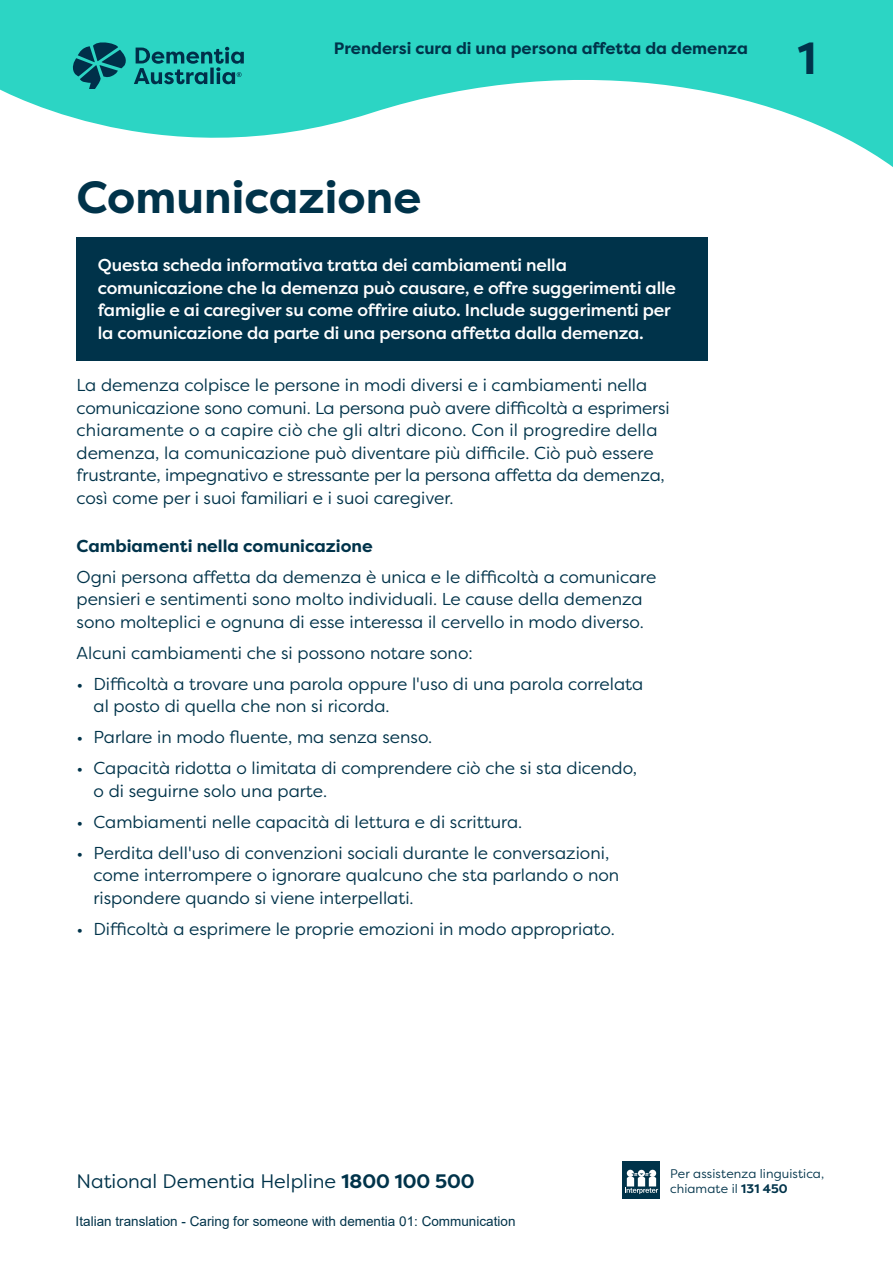
<style>
.page{position:relative;width:893px;height:1263px;background:#fff}
.page>*{position:absolute;margin:0;border:0;box-sizing:border-box;transform-origin:0 0}
.t1{font:700 45px "Filson Pro";color:#00334a}
.t2{font:19.5px "Filson Pro";color:#00334a}
.t3{font:17.25px/22.5px "Filson Pro";color:#00334a}
.t4{font:500 17.25px/22.5px "Filson Pro";letter-spacing:-.01em;color:#fff}
.t5{font:700 16.5px "Filson Pro";color:#00334a}
.t6{font:13.5px "Arial";color:#00334a}
.t7{font:12.45px/15px "Filson Pro";letter-spacing:.01em;color:#00334a}
.s1{font-weight:700}
</style>
<div class="page">
<svg style="left:0;top:0;width:893px;height:167px;fill:#2cd5c4"></svg>
<svg style="left:72px;top:41px;width:172px;height:48px;background:#1d9e9b"></svg>
<div style="left:77px;top:237px;width:631px;height:123px;background:#00334a"></div>
<div style="left:623px;top:1161px;width:37px;height:38px;background:#00334a"></div>
<svg style="left:625px;top:1170px;width:33px;height:24px"></svg>
<p class="t5" style="left:334px;top:38px;width:416px">Prendersi cura di una persona affetta da demenza</p>
<p class="t1" style="left:798px;top:30px;width:20px">1</p>
<p class="t1" style="left:77px;top:169px;width:346px">Comunicazione</p>
<p class="t4" style="left:98px;top:254px;width:580px">Questa scheda informativa tratta dei cambiamenti nella comunicazione che la demenza può causare, e offre suggerimenti alle famiglie e ai caregiver su come offrire aiuto. Include suggerimenti per la comunicazione da parte di una persona affetta dalla demenza.</p>
<p class="t3" style="left:77px;top:373px;width:595px">La demenza colpisce le persone in modi diversi e i cambiamenti nella comunicazione sono comuni. La persona può avere difficoltà a esprimersi chiaramente o a capire ciò che gli altri dicono. Con il progredire della demenza, la comunicazione può diventare più difficile. Ciò può essere frustrante, impegnativo e stressante per la persona affetta da demenza, così come per i suoi familiari e i suoi caregiver.</p>
<p class="t3" style="left:77px;top:530px;width:581px;line-height:31px"><span class="s1">Cambiamenti nella comunicazione<br></span>Ogni persona affetta da demenza è unica e le difficoltà a comunicare</p>
<p class="t3" style="left:77px;top:587px;width:569px">pensieri e sentimenti sono molto individuali. Le cause della demenza sono molteplici e ognuna di esse interessa il cervello in modo diverso.</p>
<p class="t3" style="left:77px;top:641px;width:398px">Alcuni cambiamenti che si possono notare sono:</p>
<p class="t3" style="left:94px;top:672px;width:551px;text-indent:-17px">• Difficoltà a trovare una parola oppure l'uso di una parola correlata al posto di quella che non si ricorda.</p>
<p class="t3" style="left:77px;top:725px;width:357px">• Parlare in modo fluente, ma senza senso.</p>
<p class="t3" style="left:94px;top:756px;width:545px;text-indent:-17px">• Capacità ridotta o limitata di comprendere ciò che si sta dicendo, o di seguirne solo una parte.</p>
<p class="t3" style="left:77px;top:810px;width:447px">• Cambiamenti nelle capacità di lettura e di scrittura.</p>
<p class="t3" style="left:94px;top:841px;width:527px;text-indent:-17px">• Perdita dell'uso di convenzioni sociali durante le conversazioni, come interrompere o ignorare qualcuno che sta parlando o non rispondere quando si viene interpellati.</p>
<p class="t3" style="left:77px;top:917px;width:540px">• Difficoltà a esprimere le proprie emozioni in modo appropriato.</p>
<p class="t2" style="left:77px;top:1169px;width:400px">National Dementia Helpline <span class="s1">1800 100 500</span></p>
<p class="t7" style="left:670px;top:1165px;width:156px">Per assistenza linguistica, chiamate il <span class="s1">131 450</span></p>
<p class="t6" style="left:76px;top:1212px;width:441px">Italian translation - Caring for someone with dementia 01: Communication</p>
</div>
